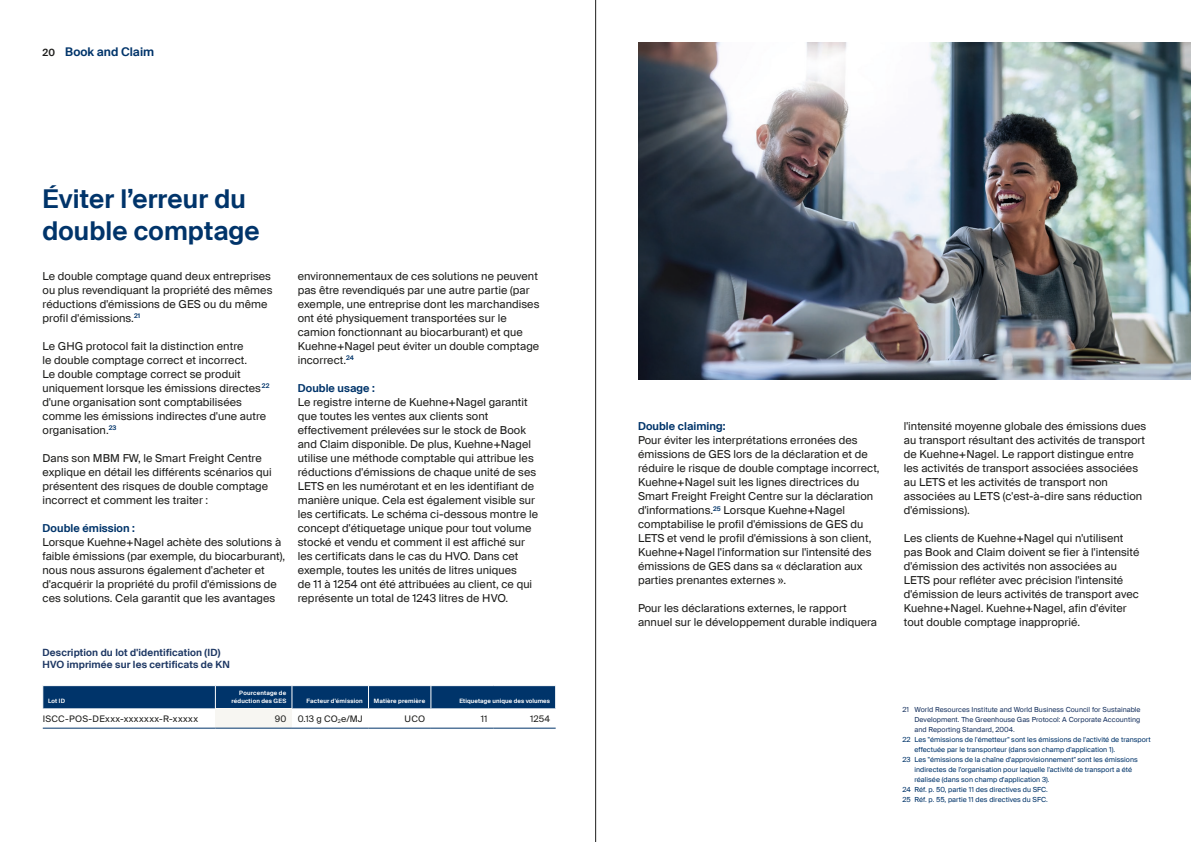
<style>
.page{position:relative;width:1191px;height:842px;background:#fff}
.page>*{position:absolute;margin:0;border:0;box-sizing:border-box;transform-origin:0 0}
.t1{font:600 26px/32px "Suisse Intl";letter-spacing:.005em;color:#00346a}
.t2{font:600 12px "Suisse Intl";color:#00346a}
.t3{font:11px/14px "Suisse Intl";letter-spacing:.005em;color:#1d1d1b}
.t4{font:600 11px "Suisse Intl";letter-spacing:.005em;color:#00346a}
.t5{font:600 10px/12px "Suisse Intl";letter-spacing:.015em;color:#1d3763}
.t6{font:9px "Suisse Intl";letter-spacing:.05em;color:#1d1d1b}
.t7{font:9px "Suisse Intl";letter-spacing:.025em;color:#1d1d1b}
.t8{font:7px "Suisse Intl";letter-spacing:.005em;color:#00346a}
.t9{font:7px/10px "Suisse Intl";letter-spacing:.005em;color:#1d3763;text-align:justify}
.t10{font:600 6px/8px "Suisse Intl";letter-spacing:.025em;color:#fff;text-align:right}
.s1{font-size:10px;color:#1d1d1b}
</style>
<div class="page">
<div style="left:215px;top:708px;width:77px;height:20px;background:#f7f6f2"></div>
<hr style="left:43px;top:728px;width:172px;height:1px;background:#00346a">
<hr style="left:215px;top:728px;width:77px;height:1px;background:#00346a">
<hr style="left:292px;top:728px;width:76px;height:1px;background:#00346a">
<hr style="left:368px;top:728px;width:63px;height:1px;background:#00346a">
<hr style="left:431px;top:728px;width:62px;height:1px;background:#00346a">
<hr style="left:493px;top:728px;width:62px;height:1px;background:#00346a">
<svg style="left:43px;top:685px;width:513px;height:23px;background:#0e3f72"></svg>
<img style="left:638px;top:43px;width:553px;height:337px">
<hr style="left:595px;top:0;width:1px;height:842px;background:#1d1d1b">
<p class="t2" style="left:43px;top:44px;width:113px"><span class="s1">20</span> Book and Claim</p>
<h1 class="t1" style="left:43px;top:183px;width:219px">Éviter l’erreur du double comptage</h1>
<p class="t3" style="left:43px;top:269px;width:231px">Le double comptage quand deux entreprises ou plus revendiquant la propriété des mêmes réductions d'émissions de GES ou du même profil d'émissions.<sup>21</sup></p>
<p class="t3" style="left:43px;top:339px;width:228px">Le GHG protocol fait la distinction entre<br>le double comptage correct et incorrect.<br>Le double comptage correct se produit uniquement lorsque les émissions directes <sup>22 </sup>d'une organisation sont comptabilisées comme les émissions indirectes d'une autre organisation.<sup>23</sup></p>
<p class="t3" style="left:43px;top:451px;width:231px">Dans son MBM FW, le Smart Freight Centre explique en détail les différents scénarios qui présentent des risques de double comptage incorrect et comment les traiter :</p>
<p class="t4" style="left:43px;top:521px;width:94px">Double émission :</p>
<p class="t3" style="left:43px;top:535px;width:244px">Lorsque Kuehne+Nagel achète des solutions à faible émissions (par exemple, du biocarburant), nous nous assurons également d'acheter et d'acquérir la propriété du profil d'émissions de ces solutions. Cela garantit que les avantages</p>
<p class="t3" style="left:298px;top:269px;width:243px">environnementaux de ces solutions ne peuvent pas être revendiqués par une autre partie (par exemple, une entreprise dont les marchandises ont été physiquement transportées sur le camion fonctionnant au biocarburant) et que Kuehne+Nagel peut éviter un double comptage incorrect.<sup>24</sup></p>
<p class="t4" style="left:298px;top:382px;width:79px">Double usage :</p>
<p class="t3" style="left:298px;top:395px;width:242px">Le registre interne de Kuehne+Nagel garantit que toutes les ventes aux clients sont effectivement prélevées sur le stock de Book and Claim disponible. De plus, Kuehne+Nagel utilise une méthode comptable qui attribue les réductions d'émissions de chaque unité de ses LETS en les numérotant et en les identifiant de manière unique. Cela est également visible sur les certificats. Le schéma ci-dessous montre le concept d'étiquetage unique pour tout volume stocké et vendu et comment il est affiché sur les certificats dans le cas du HVO. Dans cet exemple, toutes les unités de litres uniques<br>de 11 à 1254 ont été attribuées au client, ce qui représente un total de 1243 litres de HVO.</p>
<p class="t5" style="left:43px;top:646px;width:189px">Description du lot d'identification (ID)<br>HVO imprimée sur les certificats de KN</p>
<p class="t10" style="left:48px;top:696px;width:19px">Lot ID</p>
<p class="t10" style="left:231px;top:688px;width:56px">Pourcentage de réduction des GES</p>
<p class="t10" style="left:306px;top:696px;width:58px">Facteur d'émission</p>
<p class="t10" style="left:374px;top:696px;width:53px">Matière première</p>
<p class="t10" style="left:459px;top:696px;width:92px">Etiquetage unique des volumes</p>
<p class="t6" style="left:43px;top:714px;width:157px">ISCC-POS-DExxx-xxxxxxx-R-xxxxx</p>
<p class="t7" style="left:275px;top:714px;width:13px">90</p>
<p class="t7" style="left:298px;top:714px;width:66px">0.13 g CO<sub>2</sub>e/MJ</p>
<p class="t7" style="left:404px;top:714px;width:22px">UCO</p>
<p class="t7" style="left:481px;top:714px;width:8px">11</p>
<p class="t7" style="left:530px;top:714px;width:21px">1254</p>
<p class="t4" style="left:638px;top:420px;width:89px">Double claiming:</p>
<p class="t3" style="left:638px;top:433px;width:243px">Pour éviter les interprétations erronées des émissions de GES lors de la déclaration et de réduire le risque de double comptage incorrect, Kuehne+Nagel suit les lignes directrices du Smart Freight Freight Centre sur la déclaration d'informations.<sup>25</sup> Lorsque Kuehne+Nagel comptabilise le profil d'émissions de GES du LETS et vend le profil d'émissions à son client, Kuehne+Nagel l'information sur l'intensité des émissions de GES dans sa « déclaration aux parties prenantes externes ».</p>
<p class="t3" style="left:638px;top:601px;width:241px">Pour les déclarations externes, le rapport annuel sur le développement durable indiquera</p>
<p class="t3" style="left:904px;top:419px;width:244px">l'intensité moyenne globale des émissions dues au transport résultant des activités de transport de Kuehne+Nagel. Le rapport distingue entre les activités de transport associées associées au LETS et les activités de transport non associées au LETS (c'est-à-dire sans réduction d'émissions).</p>
<p class="t3" style="left:904px;top:531px;width:237px">Les clients de Kuehne+Nagel qui n'utilisent pas Book and Claim doivent se fier à l'intensité d'émission des activités non associées au LETS pour refléter avec précision l'intensité d'émission de leurs activités de transport avec Kuehne+Nagel. Kuehne+Nagel, afin d'éviter tout double comptage inapproprié.</p>
<p class="t9" style="left:914px;top:705px;width:228px;text-indent:-12px">21 World Resources Institute and World Business Council for Sustainable Development. The Greenhouse Gas Protocol: A Corporate Accounting and Reporting Standard, 2004.</p>
<p class="t8" style="left:902px;top:735px;width:250px">22 Les "émissions de l'émetteur" sont les émissions de l'activité de transport</p>
<p class="t8" style="left:914px;top:745px;width:202px">effectuée par le transporteur (dans son champ d'application 1).</p>
<p class="t8" style="left:902px;top:755px;width:237px">23 Les "émissions de la chaîne d'approvisionnement" sont les émissions</p>
<p class="t8" style="left:914px;top:765px;width:219px">indirectes de l'organisation pour laquelle l'activité de transport a été</p>
<p class="t8" style="left:914px;top:775px;width:137px">réalisée (dans son champ d'application 3).</p>
<p class="t8" style="left:902px;top:785px;width:147px">24 Réf. p. 50, partie 11 des directives du SFC.</p>
<p class="t8" style="left:902px;top:795px;width:147px">25 Réf. p. 55, partie 11 des directives du SFC.</p>
</div>
